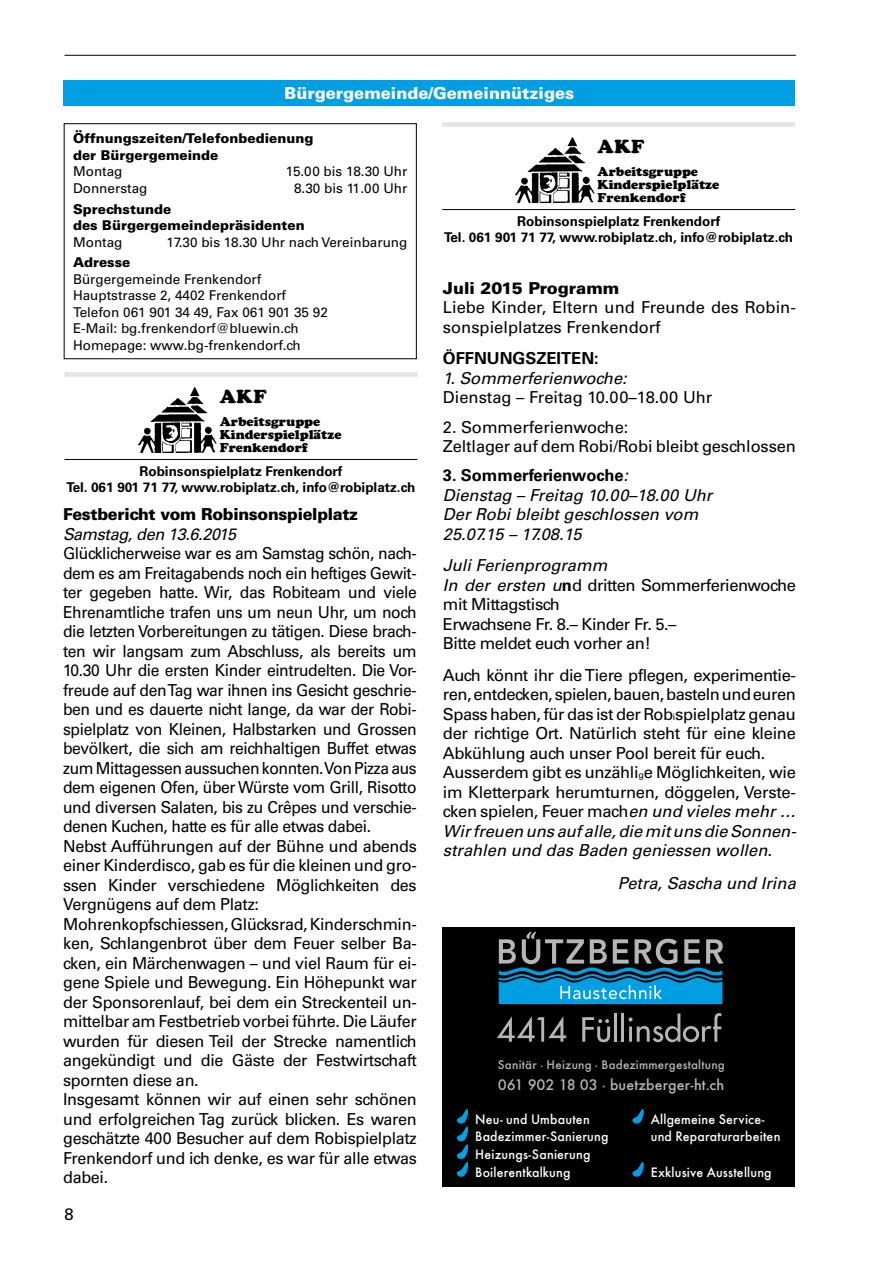
<style>
.page{position:relative;width:893px;height:1263px;background:#fff}
.page>*{position:absolute;margin:0;border:0;box-sizing:border-box;transform-origin:0 0}
.t1{font:900 18.75px "Cooper";letter-spacing:.03em;color:#000}
.t2{font:16.5px/19.5px "Univers";letter-spacing:-.02em;color:#000;scale:.95 1}
.t3{font:16.5px/19.5px "Univers";letter-spacing:-.02em;color:#000}
.t4{font:italic 16.5px/19.5px "Univers";color:#000}
.t5{font:16.5px/19.5px "Univers";color:#000}
.t6{font:900 16.5px "Univers";letter-spacing:-.02em;color:#000}
.t7{font:900 16.5px "Univers";color:#fff}
.t8{font:italic 16.5px "Univers";letter-spacing:-.02em;color:#000}
.t9{font:900 16.5px "Univers";color:#000}
.t10{font:700 16.5px "Univers";color:#000}
.t11{font:500 16.05px "Futura";letter-spacing:.005em;color:#b7b6b6}
.t12{font:500 14.25px/17.7px "Futura";letter-spacing:.015em;color:#fff}
.t13{font:13.5px/16.5px "Univers";color:#000}
.t14{font:700 13.5px/16.5px "Univers";color:#000;text-align:center}
.t15{font:900 13.5px/16.5px "Univers";color:#000}
.t16{font:500 13.05px "Futura";letter-spacing:.015em;color:#b7b6b6}
.t17{font:900 12.75px/12.8px "Cooper";color:#000}
.s1{font-weight:700;font-style:normal}
.s2{font-style:italic}
.s3{font-weight:700}
.s4{font-size:9px}
</style>
<div class="page">
<hr style="left:64px;top:55px;width:732px;height:1px;background:#000">
<div style="left:64px;top:81px;width:731px;height:25px;background:#009fe3"></div>
<div style="left:64px;top:123px;width:353px;height:236px;border:1px solid #000"></div>
<div style="left:64px;top:372px;width:353px;height:5px;background:#e3e3e3"></div>
<hr style="left:64px;top:459px;width:353px;height:1px;background:#000">
<img style="left:138px;top:387px;width:79px;height:65px">
<div style="left:442px;top:122px;width:353px;height:5px;background:#e3e3e3"></div>
<hr style="left:442px;top:209px;width:353px;height:1px;background:#000">
<img style="left:516px;top:137px;width:79px;height:65px">
<div style="left:442px;top:927px;width:353px;height:259px;background:#000"></div>
<svg style="left:456px;top:1109px;width:13px;height:68px"></svg>
<svg style="left:497px;top:1016px;width:69px;height:26px"></svg>
<svg style="left:582px;top:1017px;width:28px;height:25px"></svg>
<hr style="left:614px;top:1013px;width:3px;height:29px;background:#b7b6b6">
<hr style="left:621px;top:1013px;width:3px;height:29px;background:#b7b6b6">
<svg style="left:628px;top:1013px;width:93px;height:29px"></svg>
<svg style="left:499px;top:932px;width:224px;height:72px"></svg>
<svg style="left:632px;top:1108px;width:12px;height:16px"></svg>
<svg style="left:632px;top:1162px;width:12px;height:15px"></svg>
<p class="t7" style="left:285px;top:83px;width:291px">Bürgergemeinde/Gemeinnütziges</p>
<p class="t15" style="left:73px;top:130px;width:242px">Öffnungszeiten/Telefonbedienung der Bürgergemeinde</p>
<p class="t13" style="left:73px;top:163px;width:51px">Montag</p>
<p class="t13" style="left:286px;top:163px;width:123px">15.00 bis 18.30 Uhr</p>
<p class="t13" style="left:73px;top:180px;width:76px">Donnerstag</p>
<p class="t13" style="left:294px;top:180px;width:115px">8.30 bis 11.00 Uhr</p>
<p class="t15" style="left:73px;top:200px;width:233px">Sprechstunde<br>des Bürgergemeindepräsidenten</p>
<p class="t13" style="left:73px;top:234px;width:51px">Montag</p>
<p class="t13" style="left:167px;top:234px;width:242px">17.30 bis 18.30 Uhr nach Vereinbarung</p>
<p class="t15" style="left:73px;top:254px;width:59px">Adresse</p>
<p class="t13" style="left:73px;top:271px;width:256px">Bürgergemeinde Frenkendorf Hauptstrasse 2, 4402 Frenkendorf Telefon 061 901 34 49, Fax 061 901 35 92<br>E-Mail: bg.frenkendorf@bluewin.ch Homepage: www.bg-frenkendorf.ch</p>
<p class="t1" style="left:597px;top:135px;width:48px">AKF</p>
<p class="t17" style="left:598px;top:165px;width:123px">Arbeitsgruppe<br>Kinderspielplätze<br>Frenkendorf</p>
<p class="t14" style="left:444px;top:213px;width:350px">Robinsonspielplatz Frenkendorf<br>Tel. 061 901 71 77, www.robiplatz.ch, info@robiplatz.ch</p>
<p class="t9" style="left:443px;top:278px;width:178px">Juli 2015 Programm</p>
<p class="t5" style="left:443px;top:298px;width:354px">Liebe Kinder, Eltern und Freunde des Robin&shy;sonspielplatzes Frenkendorf</p>
<p class="t10" style="left:443px;top:349px;width:157px">ÖFFNUNGSZEITEN:</p>
<p class="t4" style="left:443px;top:368px;width:185px">1. Sommerferienwoche:</p>
<p class="t5" style="left:443px;top:388px;width:271px">Dienstag – Freitag 10.00–18.00 Uhr</p>
<p class="t3" style="left:443px;top:417px;width:354px">2. Sommerferienwoche:<br>Zeltlager auf dem Robi/Robi bleibt geschlossen</p>
<p class="t4" style="left:443px;top:466px;width:271px"><span class="s1">3. Sommerferienwoche</span>:<br>Dienstag – Freitag 10.00–18.00 Uhr<br>Der Robi bleibt geschlossen vom<br>25.07.15 – 17.08.15</p>
<p class="t3" style="left:443px;top:556px;width:354px"><span class="s2">Juli Ferienprogramm<br>In der ersten u</span><span class="s3">n</span>d dritten Sommerferienwoche mit Mittagstisch<br>Erwachsene Fr. 8.– Kinder Fr. 5.–<br>Bitte meldet euch vorher an!</p>
<p class="t3" style="left:443px;top:665px;width:355px">Auch könnt ihr die Tiere pflegen, experimentie&shy;ren, entdecken, spielen, bauen, basteln und euren Spass haben, für das ist der Rob<span class="s4">i</span>spielplatz genau der richtige Ort. Natürlich steht für eine kleine Abkühlung auch unser Pool bereit für euch.<br>Ausserdem gibt es unzähli<span class="s4">g</span>e Möglichkeiten, wie im Kletterpark herumturnen, döggelen, Verste&shy;cken spielen, Feuer mach<span class="s2">en und vieles mehr … Wirfreuenuns auf alle,diemitunsdieSonnen&shy;strahlen und das Baden geniessen wollen.</span></p>
<p class="t4" style="left:618px;top:873px;width:180px">Petra, Sascha und Irina</p>
<p class="t1" style="left:220px;top:385px;width:48px">AKF</p>
<p class="t17" style="left:220px;top:415px;width:123px">Arbeitsgruppe<br>Kinderspielplätze<br>Frenkendorf</p>
<p class="t14" style="left:66px;top:463px;width:350px">Robinsonspielplatz Frenkendorf<br>Tel. 061 901 71 77, www.robiplatz.ch, info@robiplatz.ch</p>
<p class="t6" style="left:63px;top:504px;width:297px">Festbericht vom Robinsonspielplatz</p>
<p class="t8" style="left:63px;top:524px;width:175px">Samstag, den 13.6.2015</p>
<p class="t2" style="left:63px;top:544px;width:374px">Glücklicherweise war es am Samstag schön, nach&shy;dem es am Freitagabends noch ein heftiges Gewit&shy;ter gegeben hatte. Wir, das Robiteam und viele Ehrenamtliche trafen uns um neun Uhr, um noch die letzten Vorbereitungen zu tätigen. Diese brach&shy;ten wir langsam zum Abschluss, als bereits um 10.30 Uhr die ersten Kinder eintrudelten. Die Vor&shy;freude auf den Tag war ihnen ins Gesicht geschrie&shy;ben und es dauerte nicht lange, da war der Robi&shy;spielplatz von Kleinen, Halbstarken und Grossen bevölkert, die sich am reichhaltigen Buffet etwas zum Mittagessen aussuchen konnten. Von Pizza aus dem eigenen Ofen, über Würste vom Grill, Risotto und diversen Salaten, bis zu Crêpes und verschie&shy;denen Kuchen, hatte es für alle etwas dabei.<br>Nebst Aufführungen auf der Bühne und abends einer Kinderdisco, gab es für die kleinen und gro&shy;ssen Kinder verschiedene Möglichkeiten des Vergnügens auf dem Platz:<br>Mohrenkopfschiessen, Glücksrad, Kinderschmin&shy;ken, Schlangenbrot über dem Feuer selber Ba&shy;cken, ein Märchenwagen – und viel Raum für ei&shy;gene Spiele und Bewegung. Ein Höhepunkt war der Sponsorenlauf, bei dem ein Streckenteil un&shy;mittelbar am Festbetrieb vorbei führte. Die Läufer wurden für diesen Teil der Strecke namentlich angekündigt und die Gäste der Festwirtschaft spornten diese an.<br>Insgesamt können wir auf einen sehr schönen und erfolgreichen Tag zurück blicken. Es waren geschätzte 400 Besucher auf dem Robispielplatz Frenkendorf und ich denke, es war für alle etwas dabei.</p>
<p class="t16" style="left:498px;top:1057px;width:229px">Sanitär · Heizung · Badezimmergestaltung</p>
<p class="t11" style="left:498px;top:1075px;width:228px">061 902 18 03 · buetzberger-ht.ch</p>
<p class="t12" style="left:475px;top:1110px;width:135px">Neu- und Umbauten<br>Badezimmer-Sanierung<br>Heizungs-Sanierung<br>Boilerentkalkung</p>
<p class="t12" style="left:651px;top:1110px;width:131px">Allgemeine Service&shy;und Reparaturarbeiten</p>
<p class="t12" style="left:651px;top:1163px;width:122px">Exklusive Ausstellung</p>
<p class="t3" style="left:64px;top:1205px;width:11px">8</p>
</div>
